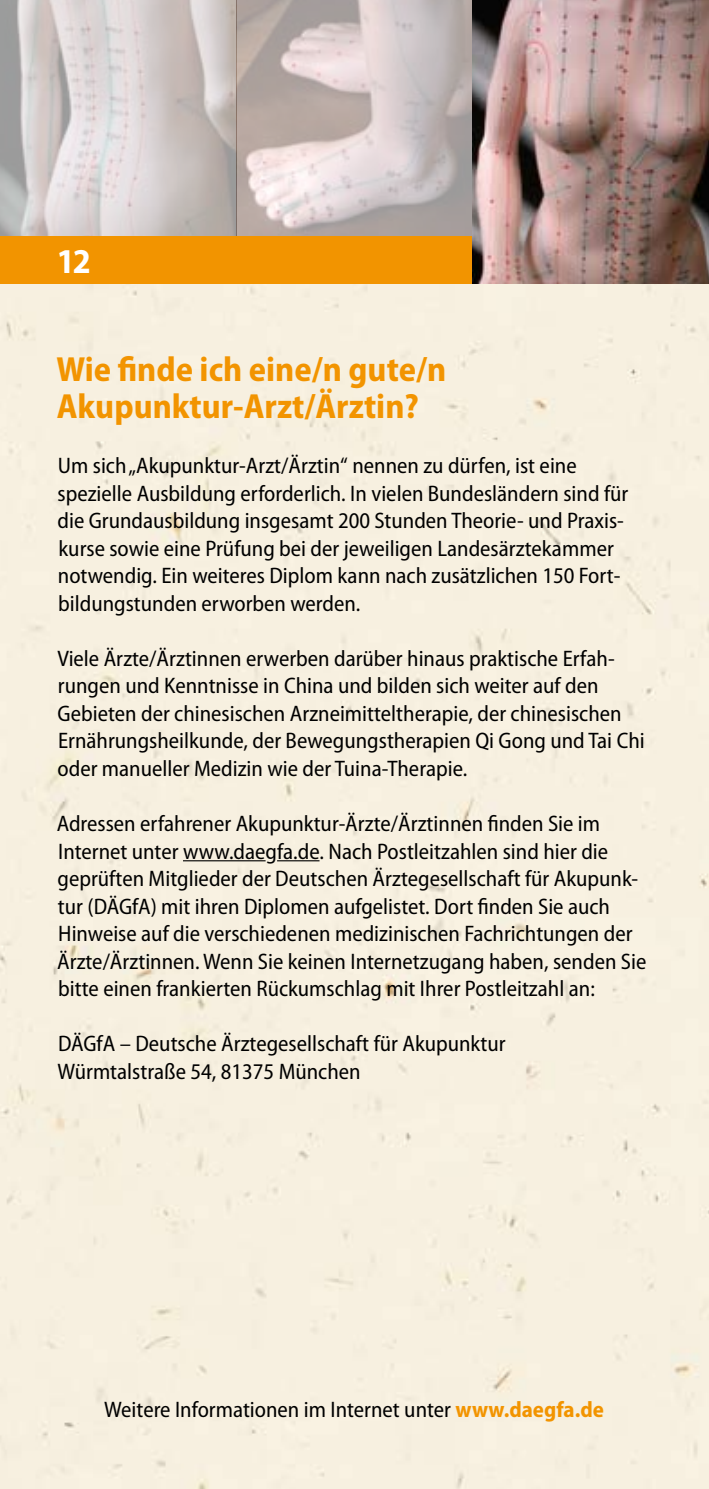
<style>
.page{position:relative;width:709px;height:1489px;background:#fff}
.page>*{position:absolute;margin:0;border:0;box-sizing:border-box;transform-origin:0 0}
.t1{font:700 semi-condensed 35px/37.5px "Myriad Pro";color:#f29400}
.t2{font:700 semi-condensed 35px "Myriad Pro";color:#fff}
.t3{font:semi-condensed 22.5px/27.5px "Myriad Pro";color:#000}
.s1{font-weight:700;color:#f29400}
</style>
<div class="page">
<div style="left:0;top:283px;width:709px;height:1205px;background:#f7f0e0"></div>
<img style="left:0;top:0;width:237px;height:236px">
<img style="left:237px;top:0;width:236px;height:236px">
<div style="left:0;top:236px;width:709px;height:47px;background:#f29400"></div>
<hr style="left:183px;top:860px;width:82px;height:1px;background:#000">
<hr style="left:277px;top:860px;width:42px;height:1px;background:#000">
<img style="left:473px;top:0;width:236px;height:283px">
<h1 class="t2" style="left:57px;top:242px;width:36px">12</h1>
<h1 class="t1" style="left:56px;top:351px;width:391px">Wie finde ich eine/n gute/n<br>Akupunktur-Arzt/Ärztin?</h1>
<p class="t3" style="left:58px;top:452px;width:572px">Um sich „Akupunktur-Arzt/Ärztin“ nennen zu dürfen, ist eine spezielle Ausbildung erforderlich. In vielen Bundesländern sind für die Grundausbildung insgesamt 200 Stunden Theorie- und Praxis&shy;kurse sowie eine Prüfung bei der jeweiligen Landesärztekammer notwendig. Ein weiteres Diplom kann nach zusätzlichen 150 Fort&shy;bildungstunden erworben werden.</p>
<p class="t3" style="left:57px;top:645px;width:588px">Viele Ärzte/Ärztinnen erwerben darüber hinaus praktische Erfah&shy;rungen und Kenntnisse in China und bilden sich weiter auf den Gebieten der chinesischen Arzneimitteltherapie, der chinesischen Ernährungsheilkunde, der Bewegungstherapien Qi Gong und Tai Chi oder manueller Medizin wie der Tuina-Therapie.</p>
<p class="t3" style="left:57px;top:810px;width:591px">Adressen erfahrener Akupunktur-Ärzte/Ärztinnen finden Sie im Internet unter www.daegfa.de. Nach Postleitzahlen sind hier die geprüften Mitglieder der Deutschen Ärztegesellschaft für Akupunk&shy;tur (DÄGfA) mit ihren Diplomen aufgelistet. Dort finden Sie auch Hinweise auf die verschiedenen medizinischen Fachrichtungen der Ärzte/Ärztinnen. Wenn Sie keinen Internetzugang haben, senden Sie bitte einen frankierten Rückumschlag mit Ihrer Postleitzahl an:</p>
<p class="t3" style="left:58px;top:1030px;width:449px">DÄGfA – Deutsche Ärztegesellschaft für Akupunktur<br>Würmtalstraße 54, 81375 München</p>
<p class="t3" style="left:104px;top:1395px;width:501px">Weitere Informationen im Internet unter <span class="s1">www.daegfa.de</span></p>
</div>
